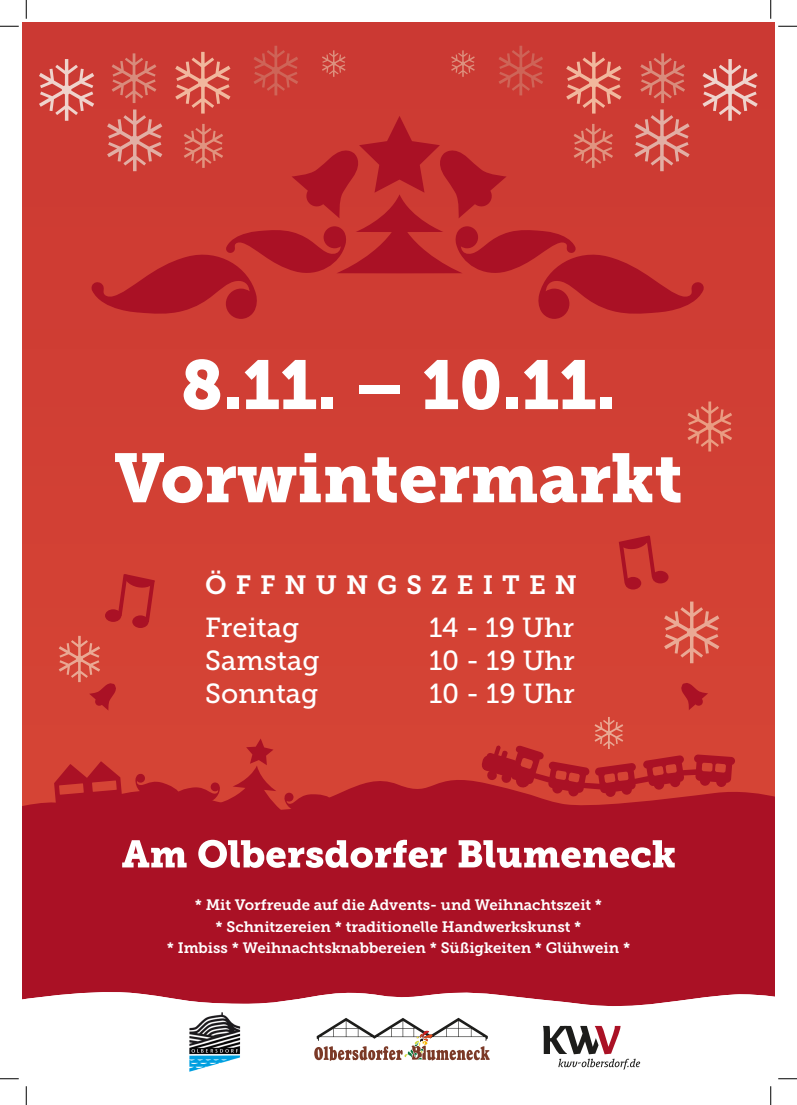
<style>
.page{position:relative;width:797px;height:1105px;background:#fff}
.page>*{position:absolute;margin:0;border:0;box-sizing:border-box;transform-origin:0 0}
.t1{font:68.75px/93.1px "Museo Slab 900";color:#fff;text-align:center}
.t2{font:27.5px "Museo Slab 500";color:#fff}
.t3{font:26.25px "Museo Slab 700";letter-spacing:.345em;color:#fff}
.t4{font:15px/21.5px "Museo Slab 700";color:#fff;text-align:center}
</style>
<div class="page">
<div style="left:23px;top:23px;width:751px;height:1059px;background:#d24034"></div>
<div style="left:23px;top:780px;width:751px;height:206px;background:#aa1125"></div>
<svg style="left:693px;top:952px;width:9px;height:9px"></svg>
<svg style="left:664px;top:601px;width:55px;height:62px"></svg>
<svg style="left:687px;top:401px;width:45px;height:50px"></svg>
<svg style="left:122px;top:840px;width:552px;height:28px;background:#d17f8a"></svg>
<svg style="left:59px;top:636px;width:57px;height:74px"></svg>
<svg style="left:54px;top:761px;width:68px;height:46px"></svg>
<svg style="left:135px;top:739px;width:198px;height:84px"></svg>
<svg style="left:681px;top:683px;width:27px;height:27px"></svg>
<svg style="left:39px;top:46px;width:718px;height:273px"></svg>
<svg style="left:23px;top:986px;width:751px;height:96px;background:#f1dadd"></svg>
<img style="left:188px;top:1010px;width:55px;height:63px">
<svg style="left:314px;top:1018px;width:175px;height:43px;background:#d3c8c4"></svg>
<svg style="left:543px;top:1026px;width:97px;height:43px;background:#c0b4b5"></svg>
<div style="left:652px;top:571px;width:16px;height:12px;background:#aa1125;border-radius:50%"></div>
<div style="left:625px;top:577px;width:16px;height:12px;background:#aa1125;border-radius:50%"></div>
<svg style="left:619px;top:535px;width:36px;height:49px"></svg>
<div style="left:105px;top:609px;width:16px;height:13px;background:#aa1125;border-radius:50%"></div>
<div style="left:132px;top:615px;width:17px;height:13px;background:#aa1125;border-radius:50%"></div>
<svg style="left:118px;top:574px;width:37px;height:48px"></svg>
<svg style="left:481px;top:717px;width:254px;height:80px"></svg>
<svg style="left:0;top:25px;width:19px;height:2px"></svg>
<svg style="left:778px;top:25px;width:19px;height:2px"></svg>
<svg style="left:0;top:1078px;width:19px;height:1px"></svg>
<svg style="left:778px;top:1078px;width:19px;height:1px"></svg>
<svg style="left:25px;top:0;width:2px;height:19px"></svg>
<svg style="left:25px;top:1086px;width:2px;height:19px"></svg>
<svg style="left:770px;top:0;width:1px;height:19px"></svg>
<svg style="left:770px;top:1086px;width:1px;height:19px"></svg>
<h1 class="t1" style="left:114px;top:339px;width:570px">8.11. – 10.11.<br>Vorwintermarkt</h1>
<h3 class="t3" style="left:205px;top:570px;width:373px">ÖFFNUNGSZEITEN</h3>
<h2 class="t2" style="left:205px;top:612px;width:95px">Freitag</h2>
<h2 class="t2" style="left:429px;top:612px;width:147px">14 - 19 Uhr</h2>
<h2 class="t2" style="left:205px;top:645px;width:116px">Samstag</h2>
<h2 class="t2" style="left:429px;top:645px;width:147px">10 - 19 Uhr</h2>
<h2 class="t2" style="left:205px;top:678px;width:115px">Sonntag</h2>
<h2 class="t2" style="left:429px;top:678px;width:147px">10 - 19 Uhr</h2>
<p class="t4" style="left:167px;top:894px;width:465px">* Mit Vorfreude auf die Advents- und Weihnachtszeit *<br>* Schnitzereien * traditionelle Handwerkskunst *<br>* Imbiss * Weihnachtsknabbereien * Süßigkeiten * Glühwein *</p>
</div>
